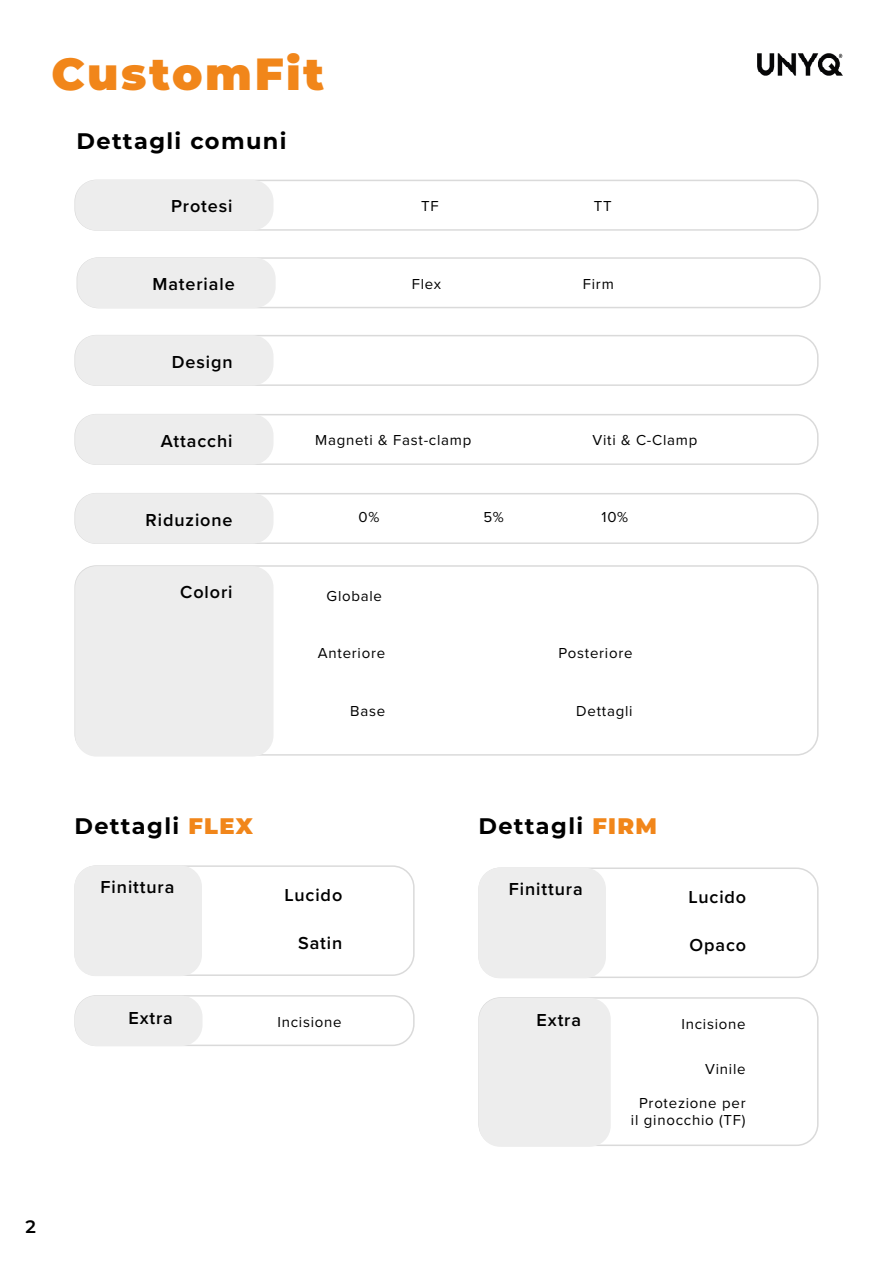
<style>
.page{position:relative;width:893px;height:1263px;background:#fff}
.page>*{position:absolute;margin:0;border:0;box-sizing:border-box;transform-origin:0 0}
.t1{font:900 45px "Montserrat";letter-spacing:.06em;color:#f1861a}
.t2{font:700 22.5px "Montserrat";letter-spacing:.06em;color:#000}
.t3{font:600 18px "Proxima Nova";letter-spacing:.05em;color:#000}
.t4{font:600 18px "Montserrat";color:#000}
.t5{font:15px/16.5px "Proxima Nova";letter-spacing:.05em;color:#000;text-align:center}
.s1{font-weight:900;color:#f1861a}
</style>
<div class="page">
<img style="left:757px;top:53px;width:85px;height:22px">
<div style="left:74px;top:995px;width:341px;height:51px;border:2px solid #dadada;border-radius:21px"></div>
<div style="left:75px;top:996px;width:128px;height:50px;background:#ededed;border-radius:21px"></div>
<div style="left:74px;top:180px;width:745px;height:51px;border:2px solid #dadada;border-radius:21px"></div>
<div style="left:75px;top:180px;width:199px;height:50px;background:#ededed;border-radius:21px"></div>
<div style="left:74px;top:565px;width:745px;height:191px;border:2px solid #dadada;border-radius:21px"></div>
<div style="left:75px;top:566px;width:199px;height:190px;background:#ededed;border-radius:21px"></div>
<div style="left:74px;top:414px;width:745px;height:51px;border:2px solid #dadada;border-radius:21px"></div>
<div style="left:75px;top:414px;width:199px;height:51px;background:#ededed;border-radius:21px"></div>
<div style="left:74px;top:335px;width:745px;height:51px;border:2px solid #dadada;border-radius:21px"></div>
<div style="left:75px;top:335px;width:199px;height:51px;background:#ededed;border-radius:21px"></div>
<div style="left:74px;top:493px;width:745px;height:51px;border:2px solid #dadada;border-radius:21px"></div>
<div style="left:75px;top:493px;width:199px;height:51px;background:#ededed;border-radius:21px"></div>
<div style="left:74px;top:865px;width:341px;height:111px;border:2px solid #dadada;border-radius:21px"></div>
<div style="left:74px;top:865px;width:128px;height:111px;background:#ededed;border-radius:21px"></div>
<div style="left:478px;top:867px;width:341px;height:111px;border:2px solid #dadada;border-radius:21px"></div>
<div style="left:478px;top:868px;width:128px;height:110px;background:#ededed;border-radius:21px"></div>
<div style="left:478px;top:997px;width:341px;height:149px;border:2px solid #dadada;border-radius:21px"></div>
<div style="left:479px;top:998px;width:132px;height:149px;background:#ededed;border-radius:21px"></div>
<div style="left:77px;top:257px;width:744px;height:51px;border:2px solid #dadada;border-radius:21px"></div>
<div style="left:77px;top:258px;width:199px;height:50px;background:#ededed;border-radius:21px"></div>
<h1 class="t1" style="left:51px;top:40px;width:274px">CustomFit</h1>
<h2 class="t2" style="left:77px;top:125px;width:211px">Dettagli comuni</h2>
<p class="t3" style="left:171px;top:193px;width:63px">Protesi</p>
<p class="t5" style="left:421px;top:197px;width:19px">TF</p>
<p class="t5" style="left:594px;top:197px;width:19px">TT</p>
<p class="t3" style="left:152px;top:270px;width:84px">Materiale</p>
<p class="t5" style="left:412px;top:275px;width:31px">Flex</p>
<p class="t5" style="left:583px;top:275px;width:32px">Firm</p>
<p class="t3" style="left:172px;top:348px;width:62px">Design</p>
<p class="t3" style="left:161px;top:427px;width:73px">Attacchi</p>
<p class="t5" style="left:315px;top:431px;width:158px">Magneti &amp; Fast-clamp</p>
<p class="t5" style="left:592px;top:431px;width:106px">Viti &amp; C-Clamp</p>
<p class="t3" style="left:146px;top:506px;width:88px">Riduzione</p>
<p class="t5" style="left:359px;top:508px;width:22px">0%</p>
<p class="t5" style="left:483px;top:508px;width:22px">5%</p>
<p class="t5" style="left:602px;top:508px;width:28px">10%</p>
<p class="t3" style="left:180px;top:579px;width:54px">Colori</p>
<p class="t5" style="left:327px;top:587px;width:57px">Globale</p>
<p class="t5" style="left:318px;top:644px;width:69px">Anteriore</p>
<p class="t5" style="left:558px;top:644px;width:76px">Posteriore</p>
<p class="t5" style="left:350px;top:702px;width:37px">Base</p>
<p class="t5" style="left:576px;top:702px;width:58px">Dettagli</p>
<p class="t4" style="left:26px;top:1213px;width:12px">2</p>
<h2 class="t2" style="left:74px;top:810px;width:180px">Dettagli <span class="s1">FLEX</span></h2>
<h2 class="t2" style="left:478px;top:810px;width:180px">Dettagli <span class="s1">FIRM</span></h2>
<p class="t3" style="left:101px;top:874px;width:75px">Finittura</p>
<p class="t3" style="left:284px;top:882px;width:59px">Lucido</p>
<p class="t3" style="left:298px;top:929px;width:46px">Satin</p>
<p class="t3" style="left:509px;top:876px;width:75px">Finittura</p>
<p class="t3" style="left:688px;top:884px;width:59px">Lucido</p>
<p class="t3" style="left:690px;top:932px;width:58px">Opaco</p>
<p class="t3" style="left:128px;top:1005px;width:46px">Extra</p>
<p class="t5" style="left:277px;top:1012px;width:66px">Incisione</p>
<p class="t3" style="left:537px;top:1007px;width:46px">Extra</p>
<p class="t5" style="left:681px;top:1015px;width:66px">Incisione</p>
<p class="t5" style="left:705px;top:1060px;width:42px">Vinile</p>
<p class="t5" style="left:631px;top:1094px;width:116px">Protezione per il ginocchio (TF)</p>
</div>
